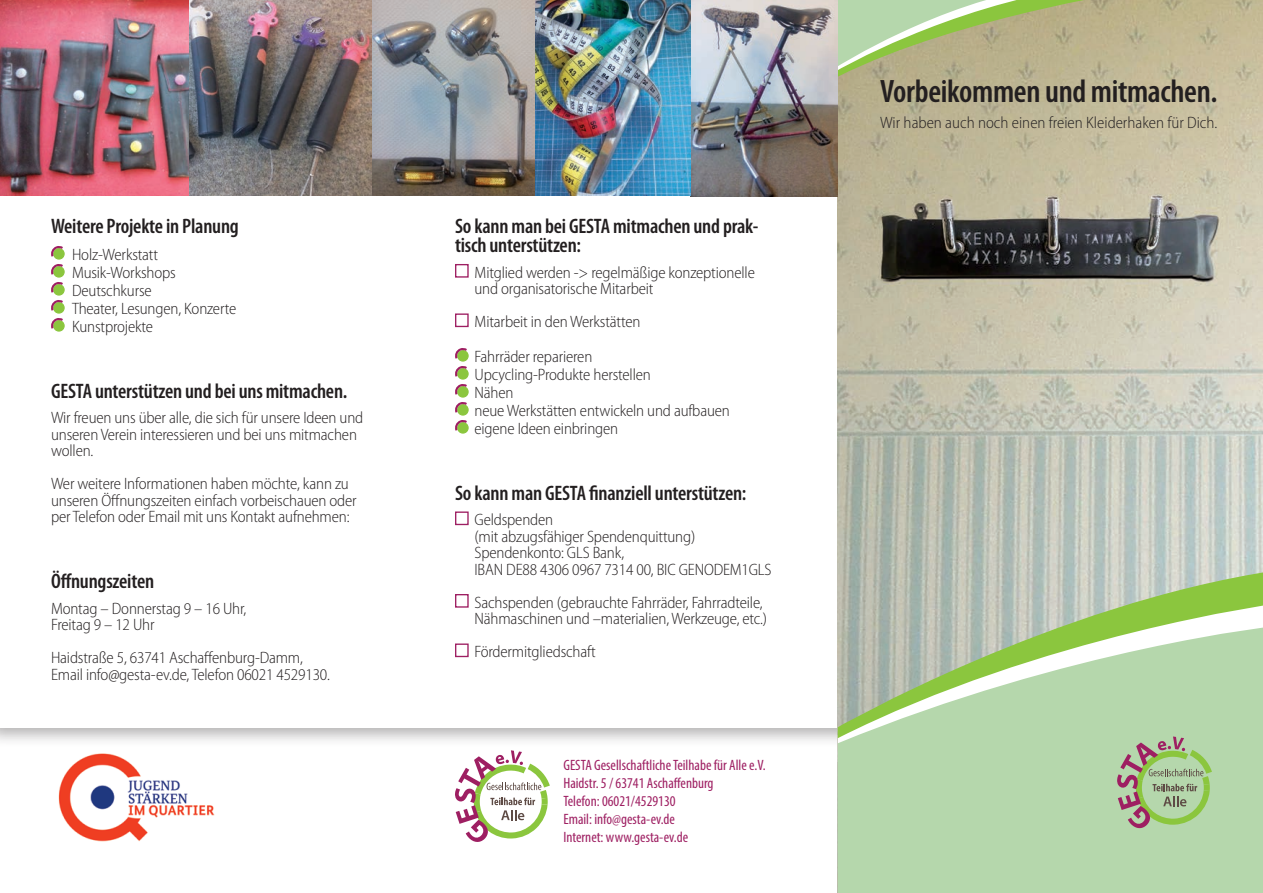
<style>
.page{position:relative;width:1263px;height:893px;background:#fff}
.page>*{position:absolute;margin:0;border:0;box-sizing:border-box;transform-origin:0 0}
.t1{font:600 condensed 32.55px "Myriad Pro";letter-spacing:-.01em;color:#231f20}
.t2{font:600 condensed 21px/19.5px "Myriad Pro";letter-spacing:-.01em;color:#231f20}
.t3{font:300 semi-condensed 16.5px/16.5px "Myriad Pro";letter-spacing:-.01em;color:#231f20}
.t4{font:condensed 15px/18px "Myriad Pro";color:#9e1f62}
</style>
<div class="page">
<img style="left:838px;top:0;width:425px;height:570px">
<img style="left:58px;top:753px;width:157px;height:89px">
<div style="left:838px;top:738px;width:425px;height:155px;background:#b5d7ac"></div>
<svg style="left:838px;top:0;width:317px;height:78px;background:#b6bc8e"></svg>
<svg style="left:455px;top:750px;width:95px;height:92px"></svg>
<svg style="left:838px;top:570px;width:425px;height:168px;background:#b7cea8"></svg>
<svg style="left:1117px;top:736px;width:95px;height:94px;background:#a8b98f"></svg>
<div style="left:53px;top:248px;width:12px;height:12px;border:1px solid #8bc63e;border-radius:50%"></div>
<svg style="left:51px;top:247px;width:14px;height:12px"></svg>
<div style="left:53px;top:266px;width:12px;height:12px;border:1px solid #8bc63e;border-radius:50%"></div>
<svg style="left:51px;top:265px;width:14px;height:12px"></svg>
<div style="left:53px;top:284px;width:12px;height:12px;border:1px solid #8bc63e;border-radius:50%"></div>
<svg style="left:51px;top:283px;width:14px;height:12px"></svg>
<div style="left:53px;top:302px;width:12px;height:12px;border:1px solid #8bc63e;border-radius:50%"></div>
<svg style="left:51px;top:301px;width:14px;height:12px"></svg>
<div style="left:53px;top:320px;width:12px;height:12px;border:1px solid #8bc63e;border-radius:50%"></div>
<svg style="left:51px;top:319px;width:14px;height:12px"></svg>
<div style="left:455px;top:264px;width:14px;height:14px;border:1px solid #9e1f62"></div>
<div style="left:455px;top:313px;width:14px;height:14px;border:1px solid #9e1f62"></div>
<div style="left:457px;top:350px;width:12px;height:12px;border:1px solid #8bc63e;border-radius:50%"></div>
<svg style="left:455px;top:349px;width:14px;height:12px"></svg>
<div style="left:457px;top:368px;width:12px;height:12px;border:1px solid #8bc63e;border-radius:50%"></div>
<svg style="left:455px;top:367px;width:14px;height:12px"></svg>
<div style="left:457px;top:386px;width:12px;height:12px;border:1px solid #8bc63e;border-radius:50%"></div>
<svg style="left:455px;top:385px;width:14px;height:12px"></svg>
<div style="left:457px;top:404px;width:12px;height:12px;border:1px solid #8bc63e;border-radius:50%"></div>
<svg style="left:455px;top:403px;width:14px;height:12px"></svg>
<div style="left:457px;top:422px;width:12px;height:12px;border:1px solid #8bc63e;border-radius:50%"></div>
<svg style="left:455px;top:421px;width:14px;height:12px"></svg>
<div style="left:455px;top:511px;width:14px;height:14px;border:1px solid #9e1f62"></div>
<div style="left:455px;top:594px;width:14px;height:14px;border:1px solid #9e1f62"></div>
<div style="left:455px;top:643px;width:14px;height:14px;border:1px solid #9e1f62"></div>
<img style="left:0;top:0;width:838px;height:196px">
<p class="t2" style="left:51px;top:216px;width:189px">Weitere Projekte in Planung</p>
<p class="t3" style="left:72px;top:245px;width:166px;line-height:18px">Holz-Werkstatt<br>Musik-Workshops<br>Deutschkurse<br>Theater, Lesungen, Konzerte<br>Kunstprojekte</p>
<p class="t2" style="left:51px;top:381px;width:298px">GESTA unterstützen und bei uns mitmachen.</p>
<p class="t3" style="left:51px;top:410px;width:314px">Wir freuen uns über alle, die sich für unsere Ideen und unseren Verein interessieren und bei uns mitmachen wollen.</p>
<p class="t3" style="left:51px;top:476px;width:307px">Wer weitere Informationen haben möchte, kann zu unseren Öffnungszeiten einfach vorbeischauen oder per Telefon oder Email mit uns Kontakt aufnehmen:</p>
<p class="t2" style="left:51px;top:571px;width:105px">Öffnungszeiten</p>
<p class="t3" style="left:51px;top:600px;width:197px">Montag – Donnerstag 9 – 16 Uhr,<br>Freitag 9 – 12 Uhr</p>
<p class="t3" style="left:51px;top:650px;width:280px">Haidstraße 5, 63741 Aschaffenburg-Damm,<br>Email info@gesta-ev.de, Telefon 06021 4529130.</p>
<p class="t2" style="left:455px;top:216px;width:305px">So kann man bei GESTA mitmachen und prak&shy;tisch unterstützen:</p>
<p class="t3" style="left:474px;top:264px;width:282px">Mitglied werden -&gt; regelmäßige konzeptionelle und organisatorische Mitarbeit</p>
<p class="t3" style="left:474px;top:305px;width:167px;line-height:34.5px">Mitarbeit in den Werkstätten<br>Fahrräder reparieren</p>
<p class="t3" style="left:474px;top:365px;width:257px;line-height:18px">Upcycling-Produkte herstellen<br>Nähen<br>neue Werkstätten entwickeln und aufbauen eigene Ideen einbringen</p>
<p class="t2" style="left:455px;top:483px;width:293px">So kann man GESTA finanziell unterstützen:</p>
<p class="t3" style="left:474px;top:512px;width:299px">Geldspenden<br>(mit abzugsfähiger Spendenquittung)<br>Spendenkonto: GLS Bank,<br>IBAN DE88 4306 0967 7314 00, BIC GENODEM1GLS</p>
<p class="t3" style="left:474px;top:594px;width:294px">Sachspenden (gebrauchte Fahrräder, Fahrradteile,<br>Nähmaschinen und –materialien, Werkzeuge, etc.)</p>
<p class="t3" style="left:474px;top:644px;width:123px">Fördermitgliedschaft</p>
<p class="t4" style="left:563px;top:756px;width:204px">GESTA Gesellschaftliche Teilhabe für Alle e.V.<br>Haidstr. 5 / 63741 Aschaffenburg<br>Telefon: 06021/4529130<br>Email: info@gesta-ev.de<br>Internet: www.gesta-ev.de</p>
<h1 class="t1" style="left:880px;top:72px;width:339px">Vorbeikommen und mitmachen.</h1>
<p class="t3" style="left:880px;top:114px;width:339px">Wir haben auch noch einen freien Kleiderhaken für Dich.</p>
</div>
